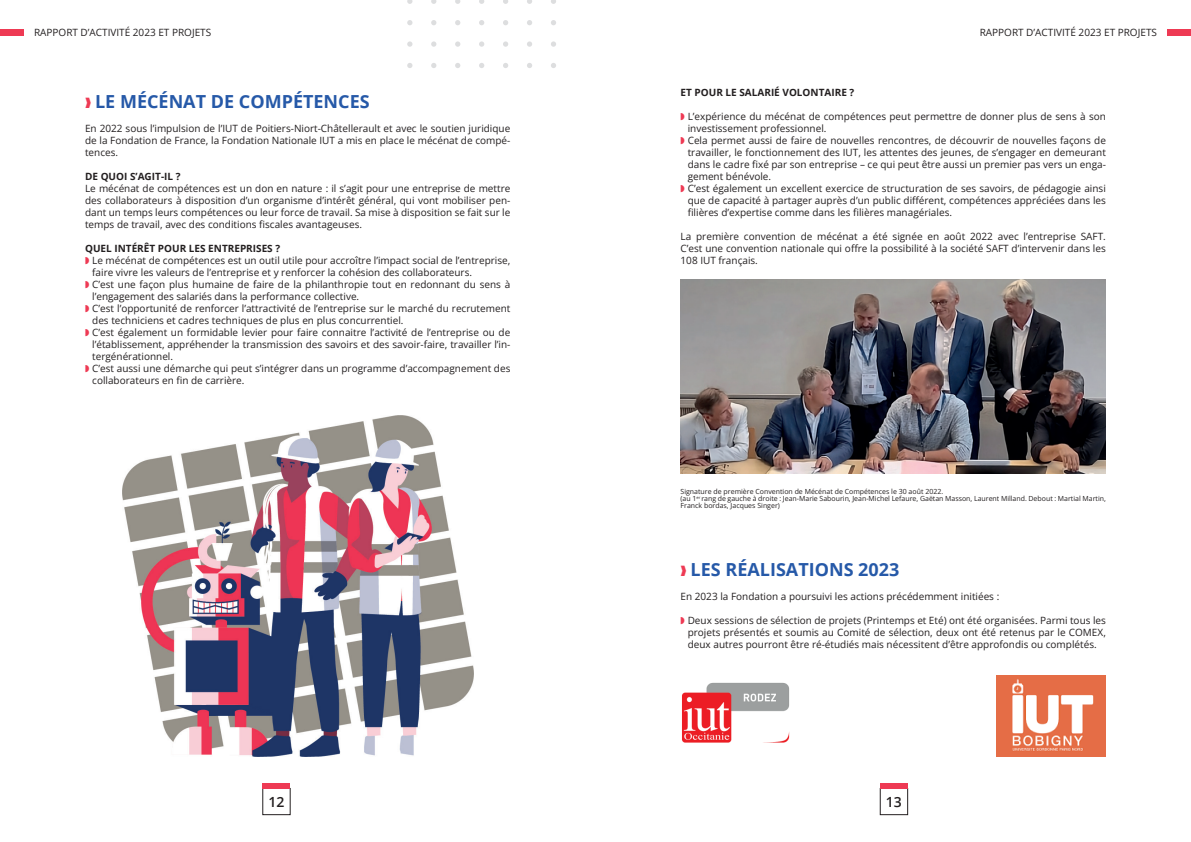
<style>
.page{position:relative;width:1191px;height:842px;background:#fff}
.page>*{position:absolute;margin:0;border:0;box-sizing:border-box;transform-origin:0 0}
.t1{font:700 18px "Open Sans";color:#2659a8}
.t2{font:600 14px "Open Sans";color:#231f20}
.t3{font:10px/12px "Open Sans";color:#231f20;text-align:justify}
.t4{font:700 10px "Open Sans";color:#231f20}
.t5{font:7px/7px "Open Sans";color:#231f20}
.s1{color:#ee3a54}
</style>
<div class="page">
<div style="left:262px;top:788px;width:28px;height:27px;border:1px solid #231f20"></div>
<div style="left:262px;top:784px;width:28px;height:5px;background:#ee3a54"></div>
<div style="left:880px;top:788px;width:28px;height:27px;border:1px solid #231f20"></div>
<div style="left:880px;top:784px;width:28px;height:5px;background:#ee3a54"></div>
<img style="left:680px;top:279px;width:425px;height:194px">
<img style="left:682px;top:682px;width:108px;height:61px">
<img style="left:996px;top:676px;width:109px;height:80px">
<img style="left:123px;top:416px;width:350px;height:341px">
<div style="left:0;top:29px;width:24px;height:7px;background:#ee3a54"></div>
<div style="left:1167px;top:29px;width:24px;height:7px;background:#ee3a54"></div>
<svg style="left:551px;top:63px;width:5px;height:5px"></svg>
<svg style="left:527px;top:63px;width:5px;height:5px"></svg>
<svg style="left:503px;top:63px;width:5px;height:5px"></svg>
<svg style="left:479px;top:63px;width:5px;height:5px"></svg>
<svg style="left:455px;top:63px;width:5px;height:5px"></svg>
<svg style="left:431px;top:63px;width:5px;height:5px"></svg>
<svg style="left:407px;top:63px;width:5px;height:5px"></svg>
<svg style="left:551px;top:41px;width:5px;height:6px"></svg>
<svg style="left:527px;top:41px;width:5px;height:6px"></svg>
<svg style="left:503px;top:41px;width:5px;height:6px"></svg>
<svg style="left:479px;top:41px;width:5px;height:6px"></svg>
<svg style="left:455px;top:41px;width:5px;height:6px"></svg>
<svg style="left:431px;top:41px;width:5px;height:6px"></svg>
<svg style="left:407px;top:41px;width:5px;height:6px"></svg>
<svg style="left:551px;top:20px;width:5px;height:5px"></svg>
<svg style="left:527px;top:20px;width:5px;height:5px"></svg>
<svg style="left:503px;top:20px;width:5px;height:5px"></svg>
<svg style="left:479px;top:20px;width:5px;height:5px"></svg>
<svg style="left:455px;top:20px;width:5px;height:5px"></svg>
<svg style="left:431px;top:20px;width:5px;height:5px"></svg>
<svg style="left:407px;top:20px;width:5px;height:5px"></svg>
<svg style="left:551px;top:0;width:5px;height:4px"></svg>
<svg style="left:527px;top:0;width:5px;height:4px"></svg>
<svg style="left:503px;top:0;width:5px;height:4px"></svg>
<svg style="left:479px;top:0;width:5px;height:4px"></svg>
<svg style="left:455px;top:0;width:5px;height:4px"></svg>
<svg style="left:431px;top:0;width:5px;height:4px"></svg>
<svg style="left:407px;top:0;width:5px;height:4px"></svg>
<p class="t3" style="left:34px;top:26px;width:179px">RAPPORT D’ACTIVITÉ 2023 ET PROJETS</p>
<p class="t3" style="left:979px;top:26px;width:179px">RAPPORT D’ACTIVITÉ 2023 ET PROJETS</p>
<h1 class="t1" style="left:85px;top:89px;width:286px"><span class="s1">❱</span> LE MÉCÉNAT DE COMPÉTENCES</h1>
<p class="t3" style="left:85px;top:122px;width:427px">En 2022 sous l’impulsion de l’IUT de Poitiers-Niort-Châtellerault et avec le soutien juridique de la Fondation de France, la Fondation Nationale IUT a mis en place le mécénat de compé&shy;tences.</p>
<p class="t4" style="left:85px;top:169px;width:97px">DE QUOI S’AGIT-IL ?</p>
<p class="t3" style="left:85px;top:182px;width:427px">Le mécénat de compétences est un don en nature : il s’agit pour une entreprise de mettre des collaborateurs à disposition d’un organisme d’intérêt général, qui vont mobiliser pen&shy;dant un temps leurs compétences ou leur force de travail. Sa mise à disposition se fait sur le temps de travail, avec des conditions fiscales avantageuses.</p>
<p class="t4" style="left:85px;top:241px;width:197px">QUEL INTÉRÊT POUR LES ENTREPRISES ?</p>
<p class="t3" style="left:85px;top:254px;width:427px"><span class="s1">◗</span> Le mécénat de compétences est un outil utile pour accroître l’impact social de l’entreprise,</p>
<p class="t3" style="left:92px;top:266px;width:381px">faire vivre les valeurs de l’entreprise et y renforcer la cohésion des collaborateurs.</p>
<p class="t3" style="left:85px;top:278px;width:427px"><span class="s1">◗</span> C’est une façon plus humaine de faire de la philanthropie tout en redonnant du sens à</p>
<p class="t3" style="left:92px;top:290px;width:268px">l’engagement des salariés dans la performance collective.</p>
<p class="t3" style="left:85px;top:302px;width:427px"><span class="s1">◗</span> C’est l’opportunité de renforcer l’attractivité de l’entreprise sur le marché du recrutement</p>
<p class="t3" style="left:92px;top:314px;width:313px">des techniciens et cadres techniques de plus en plus concurrentiel.</p>
<p class="t3" style="left:85px;top:326px;width:427px"><span class="s1">◗</span> C’est également un formidable levier pour faire connaitre l’activité de l’entreprise ou de</p>
<p class="t3" style="left:92px;top:338px;width:420px">l’établissement, appréhender la transmission des savoirs et des savoir-faire, travailler l’in-</p>
<p class="t3" style="left:92px;top:350px;width:82px">tergénérationnel.</p>
<p class="t3" style="left:85px;top:362px;width:427px"><span class="s1">◗</span> C’est aussi une démarche qui peut s’intégrer dans un programme d’accompagnement des</p>
<p class="t3" style="left:92px;top:374px;width:154px">collaborateurs en fin de carrière.</p>
<p class="t4" style="left:680px;top:85px;width:175px">ET POUR LE SALARIÉ VOLONTAIRE ?</p>
<p class="t3" style="left:680px;top:110px;width:427px"><span class="s1">◗</span> L’expérience du mécénat de compétences peut permettre de donner plus de sens à son</p>
<p class="t3" style="left:687px;top:122px;width:140px">investissement professionnel.</p>
<p class="t3" style="left:680px;top:134px;width:427px"><span class="s1">◗</span> Cela permet aussi de faire de nouvelles rencontres, de découvrir de nouvelles façons de</p>
<p class="t3" style="left:687px;top:146px;width:420px">travailler, le fonctionnement des IUT, les attentes des jeunes, de s’engager en demeurant</p>
<p class="t3" style="left:687px;top:158px;width:420px">dans le cadre fixé par son entreprise – ce qui peut être aussi un premier pas vers un enga-</p>
<p class="t3" style="left:687px;top:170px;width:85px">gement bénévole.</p>
<p class="t3" style="left:680px;top:182px;width:427px"><span class="s1">◗</span> C’est également un excellent exercice de structuration de ses savoirs, de pédagogie ainsi</p>
<p class="t3" style="left:687px;top:194px;width:420px">que de capacité à partager auprès d’un public différent, compétences appréciées dans les</p>
<p class="t3" style="left:687px;top:206px;width:266px">filières d’expertise comme dans les filières managériales.</p>
<p class="t3" style="left:680px;top:230px;width:427px">La première convention de mécénat a été signée en août 2022 avec l’entreprise SAFT.<br>C’est une convention nationale qui offre la possibilité à la société SAFT d’intervenir dans les 108 IUT français.</p>
<p class="t5" style="left:680px;top:488px;width:427px">Signature de première Convention de Mécénat de Compétences le 30 août 2022.<br>(au 1<sup>er</sup> rang de gauche à droite : Jean-Marie Sabourin, Jean-Michel Lefaure, Gaëtan Masson, Laurent Milland. Debout : Martial Martin,<br>Franck bordas, Jacques Singer)</p>
<h1 class="t1" style="left:680px;top:557px;width:220px"><span class="s1">❱</span> LES RÉALISATIONS 2023</h1>
<p class="t3" style="left:680px;top:590px;width:320px">En 2023 la Fondation a poursuivi les actions précédemment initiées :</p>
<p class="t3" style="left:687px;top:614px;width:420px;text-indent:-7px"><span class="s1">◗</span> Deux sessions de sélection de projets (Printemps et Eté) ont été organisées. Parmi tous les projets présentés et soumis au Comité de sélection, deux ont été retenus par le COMEX, deux autres pourront être ré-étudiés mais nécessitent d’être approfondis ou complétés.</p>
<h2 class="t2" style="left:268px;top:792px;width:17px">12</h2>
<h2 class="t2" style="left:886px;top:792px;width:17px">13</h2>
</div>
